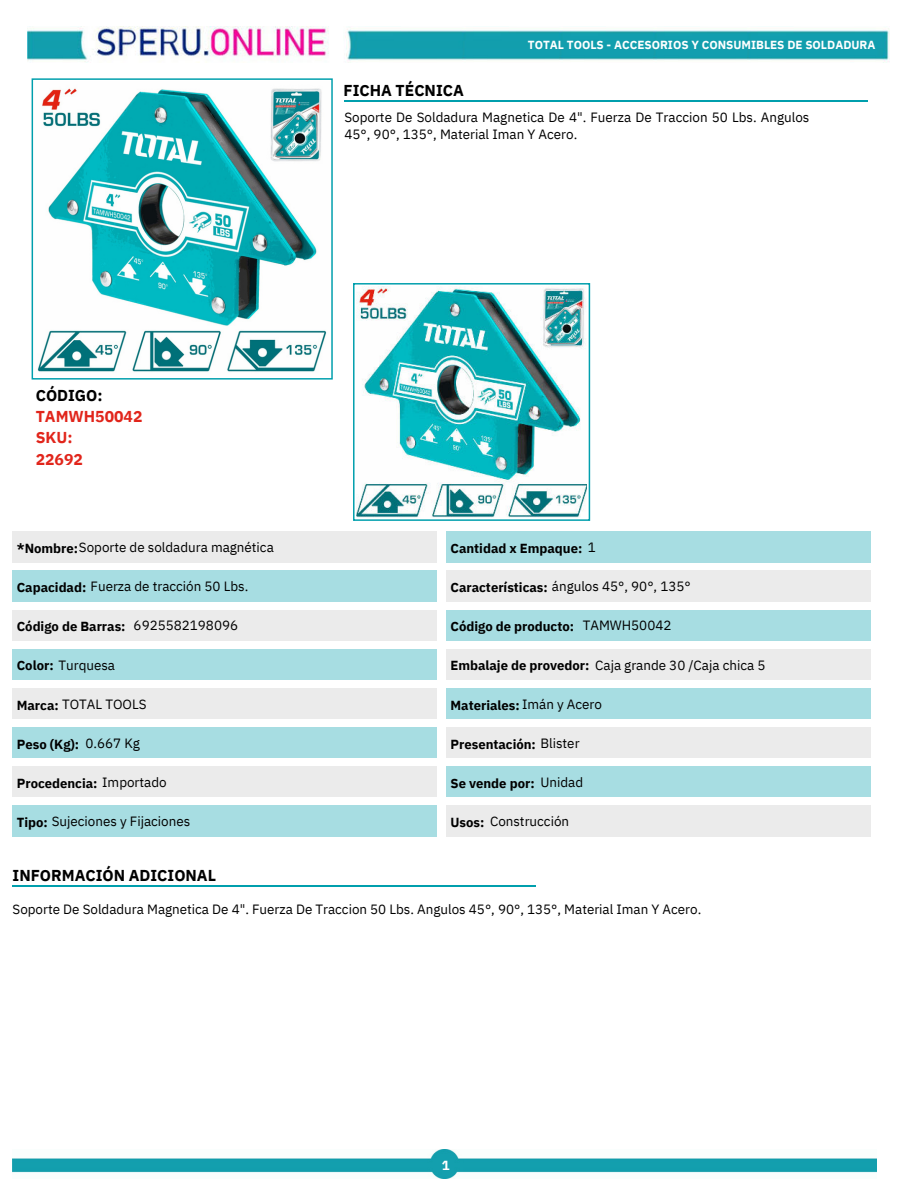
<style>
.page{position:relative;width:918px;height:1188px;background:#fff}
.page>*{position:absolute;margin:0;border:0;box-sizing:border-box;transform-origin:0 0}
.t1{font:700 15.75px "IBM Plex Sans";color:#000}
.t2{font:700 15.75px/21.3px "IBM Plex Sans";color:#e1251b}
.t3{font:13.35px/16.8px "IBM Plex Sans";color:#000}
.t4{font:700 13.05px "IBM Plex Sans";color:#000}
.t5{font:700 13.05px "IBM Plex Sans";color:#fff}
.t6{font:700 11.7px "IBM Plex Sans";color:#fff}
.s1{font-weight:700;font-size:13.05px}
.s2{font-weight:400;font-size:13.35px}
</style>
<div class="page">
<hr style="left:13px;top:885px;width:523px;height:2px;background:#009fad">
<hr style="left:344px;top:100px;width:524px;height:2px;background:#009fad">
<svg style="left:32px;top:78px;width:301px;height:302px"></svg>
<img style="left:35px;top:81px;width:294px;height:295px">
<svg style="left:353px;top:283px;width:237px;height:238px"></svg>
<img style="left:356px;top:286px;width:231px;height:232px">
<div style="left:13px;top:532px;width:424px;height:30px;background:#ebebeb"></div>
<div style="left:446px;top:532px;width:424px;height:30px;background:#a7dde2"></div>
<div style="left:13px;top:571px;width:424px;height:31px;background:#a7dde2"></div>
<div style="left:446px;top:571px;width:424px;height:31px;background:#ebebeb"></div>
<div style="left:13px;top:610px;width:424px;height:31px;background:#ebebeb"></div>
<div style="left:446px;top:610px;width:424px;height:31px;background:#a7dde2"></div>
<div style="left:13px;top:649px;width:424px;height:31px;background:#a7dde2"></div>
<div style="left:446px;top:649px;width:424px;height:31px;background:#ebebeb"></div>
<div style="left:13px;top:688px;width:424px;height:31px;background:#ebebeb"></div>
<div style="left:446px;top:688px;width:424px;height:31px;background:#a7dde2"></div>
<div style="left:13px;top:727px;width:424px;height:31px;background:#a7dde2"></div>
<div style="left:446px;top:727px;width:424px;height:31px;background:#ebebeb"></div>
<div style="left:13px;top:766px;width:424px;height:31px;background:#ebebeb"></div>
<div style="left:446px;top:766px;width:424px;height:31px;background:#a7dde2"></div>
<div style="left:13px;top:805px;width:424px;height:31px;background:#a7dde2"></div>
<div style="left:446px;top:805px;width:424px;height:31px;background:#ebebeb"></div>
<img style="left:13px;top:1150px;width:864px;height:29px">
<img style="left:28px;top:27px;width:861px;height:36px">
<img style="left:462px;top:27px;width:97px;height:36px">
<img style="left:559px;top:27px;width:95px;height:36px">
<img style="left:654px;top:27px;width:93px;height:36px">
<img style="left:747px;top:27px;width:103px;height:36px">
<p class="t1" style="left:344px;top:78px;width:122px">FICHA TÉCNICA</p>
<p class="t6" style="left:528px;top:35px;width:349px">TOTAL TOOLS - ACCESORIOS Y CONSUMIBLES DE SOLDADURA</p>
<p class="t3" style="left:344px;top:108px;width:467px">Soporte De Soldadura Magnetica De 4". Fuerza De Traccion 50 Lbs. Angulos<br>45°, 90°, 135°, Material Iman Y Acero.</p>
<p class="t1" style="left:36px;top:383px;width:68px">CÓDIGO:</p>
<p class="t2" style="left:36px;top:405px;width:108px">TAMWH50042<br>SKU:<br>22692</p>
<p class="t3" style="left:17px;top:538px;width:259px"><span class="s1">*Nombre:</span>Soporte de soldadura magnética</p>
<p class="t4" style="left:451px;top:538px;width:147px">Cantidad x Empaque: <span class="s2">1</span></p>
<p class="t3" style="left:17px;top:577px;width:233px"><span class="s1">Capacidad:</span> Fuerza de tracción 50 Lbs.</p>
<p class="t3" style="left:451px;top:577px;width:242px"><span class="s1">Características:</span> ángulos 45°, 90°, 135°</p>
<p class="t4" style="left:17px;top:616px;width:110px">Código de Barras:</p>
<p class="t3" style="left:134px;top:616px;width:106px">6925582198096</p>
<p class="t4" style="left:451px;top:616px;width:125px">Código de producto:</p>
<p class="t3" style="left:583px;top:616px;width:90px">TAMWH50042</p>
<p class="t3" style="left:17px;top:655px;width:100px"><span class="s1">Color:</span> Turquesa</p>
<p class="t3" style="left:451px;top:655px;width:317px"><span class="s1">Embalaje de provedor:</span> Caja grande 30 /Caja chica 5</p>
<p class="t3" style="left:17px;top:694px;width:131px"><span class="s1">Marca:</span> TOTAL TOOLS</p>
<p class="t4" style="left:451px;top:695px;width:153px">Materiales: <span class="s2">Imán y Acero</span></p>
<p class="t4" style="left:17px;top:734px;width:64px">Peso (Kg):</p>
<p class="t3" style="left:86px;top:733px;width:56px">0.667 Kg</p>
<p class="t4" style="left:17px;top:773px;width:151px">Procedencia: <span class="s2">Importado</span></p>
<p class="t3" style="left:17px;top:812px;width:175px"><span class="s1">Tipo:</span> Sujeciones y Fijaciones</p>
<p class="t4" style="left:451px;top:734px;width:131px">Presentación: <span class="s2">Blister</span></p>
<p class="t4" style="left:451px;top:773px;width:134px">Se vende por: <span class="s2">Unidad</span></p>
<p class="t3" style="left:451px;top:812px;width:120px"><span class="s1">Usos:</span> Construcción</p>
<p class="t1" style="left:13px;top:863px;width:205px">INFORMACIÓN ADICIONAL</p>
<p class="t3" style="left:13px;top:900px;width:690px">Soporte De Soldadura Magnetica De 4". Fuerza De Traccion 50 Lbs. Angulos 45°, 90°, 135°, Material Iman Y Acero.</p>
<p class="t5" style="left:442px;top:1155px;width:9px">1</p>
</div>
